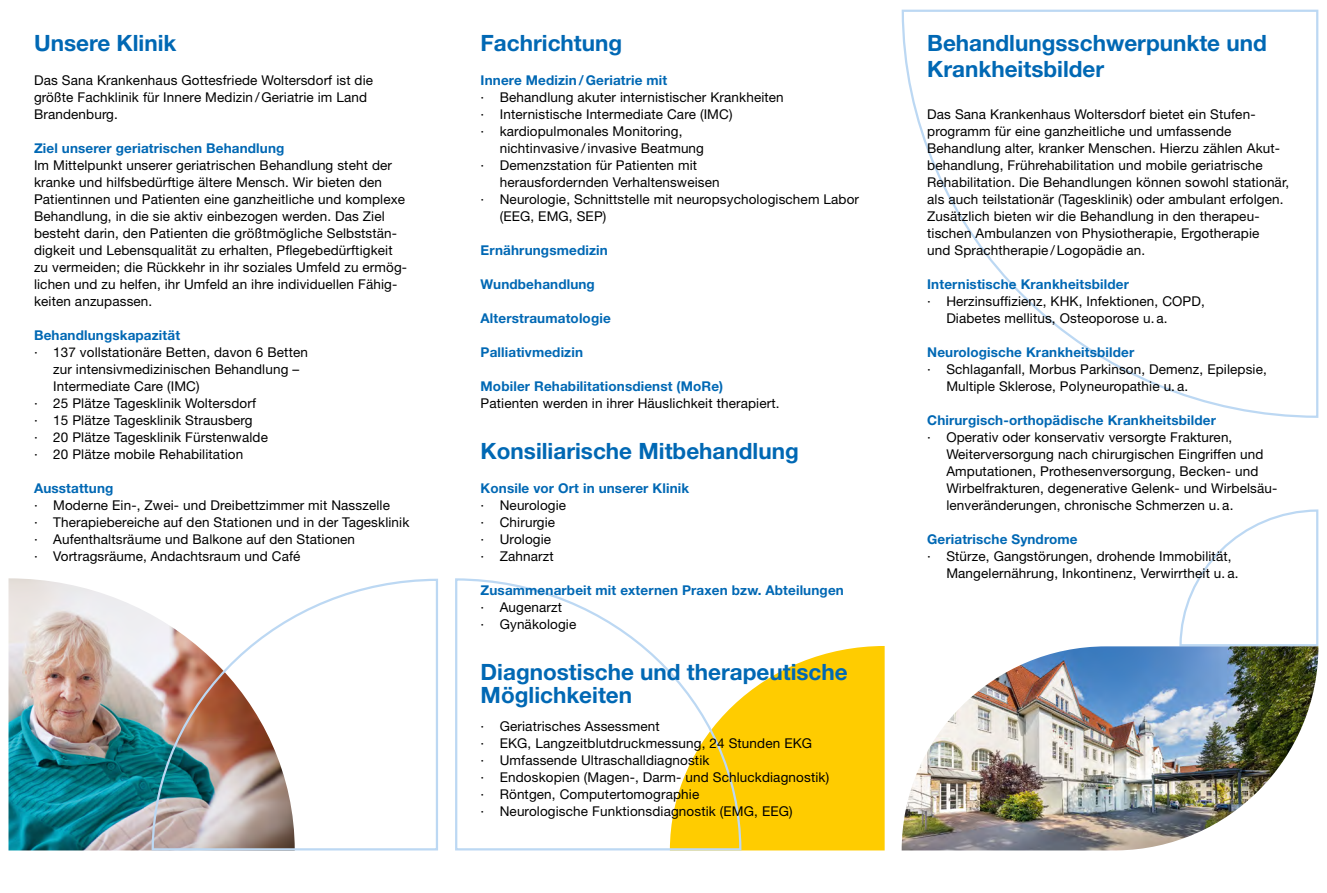
<style>
.page{position:relative;width:1327px;height:893px;background:#fff}
.page>*{position:absolute;margin:0;border:0;box-sizing:border-box;transform-origin:0 0}
.C___L_-Überschrift{font:700 22.5px/25.5px "Helvetica Neue LT Pro";color:#0068b4}
.C___Fließtext___Roma{font:700 22.5px "Helvetica Neue LT Pro";color:#0068b4}
.C___Fließtext___Roma-2{font:13.5px/17px "Helvetica Neue LT Pro";letter-spacing:.01em;color:#000}
.C___Fließtext___Roma-3{font:700 13.5px "Helvetica Neue LT Pro";letter-spacing:.01em;color:#0068b4}
</style>
<div class="page">
<svg style="left:742px;top:646px;width:142px;height:204px;background:#ffd014"></svg>
<svg style="left:901px;top:9px;width:418px;height:409px"></svg>
<img style="left:9px;top:578px;width:141px;height:272px">
<svg style="left:1179px;top:509px;width:140px;height:138px"></svg>
<img style="left:901px;top:646px;width:417px;height:204px">
<svg style="left:150px;top:578px;width:288px;height:273px"></svg>
<svg style="left:455px;top:578px;width:287px;height:273px"></svg>
<p class="C___L_-Überschrift" style="left:34px;top:30px;width:144px">Unsere Klinik</p>
<p class="C___Fließtext___Roma-2" style="left:34px;top:71px;width:341px">Das Sana Krankenhaus Gottesfriede Woltersdorf ist die</p>
<p class="C___Fließtext___Roma-2" style="left:34px;top:88px;width:335px">größte Fachklinik für Innere Medizin /Geriatrie im Land</p>
<p class="C___Fließtext___Roma-2" style="left:34px;top:105px;width:85px">Brandenburg.</p>
<p class="C___Fließtext___Roma-3" style="left:34px;top:140px;width:252px">Ziel unserer geriatrischen Behandlung</p>
<p class="C___Fließtext___Roma-2" style="left:34px;top:156px;width:373px">Im Mittelpunkt unserer geriatrischen Behandlung steht der kranke und hilfsbedürftige ältere Mensch. Wir bieten den Patientinnen und Patienten eine ganzheitliche und komplexe Behandlung, in die sie aktiv einbezogen werden. Das Ziel besteht darin, den Patienten die größtmögliche Selbststän&shy;digkeit und Lebensqualität zu erhalten, Pflegebedürftigkeit zu vermeiden; die Rückkehr in ihr soziales Umfeld zu ermög&shy;lichen und zu helfen, ihr Umfeld an ihre individuellen Fähig&shy;keiten anzupassen.</p>
<p class="C___Fließtext___Roma-3" style="left:34px;top:327px;width:148px">Behandlungskapazität</p>
<p class="C___Fließtext___Roma-2" style="left:53px;top:344px;width:256px;text-indent:-19px">· 137 vollstationäre Betten, davon 6 Betten zur intensivmedizinischen Behandlung –<br>Intermediate Care (IMC)</p>
<p class="C___Fließtext___Roma-2" style="left:34px;top:395px;width:223px">· 25 Plätze Tagesklinik Woltersdorf</p>
<p class="C___Fließtext___Roma-2" style="left:34px;top:412px;width:220px">· 15 Plätze Tagesklinik Strausberg</p>
<p class="C___Fließtext___Roma-2" style="left:34px;top:429px;width:235px">· 20 Plätze Tagesklinik Fürstenwalde</p>
<p class="C___Fließtext___Roma-2" style="left:34px;top:446px;width:211px">· 20 Plätze mobile Rehabilitation</p>
<p class="C___Fließtext___Roma-3" style="left:34px;top:480px;width:81px">Ausstattung</p>
<p class="C___Fließtext___Roma-2" style="left:34px;top:497px;width:357px">· Moderne Ein-, Zwei- und Dreibettzimmer mit Nasszelle</p>
<p class="C___Fließtext___Roma-2" style="left:34px;top:514px;width:377px">· Therapiebereiche auf den Stationen und in der Tagesklinik</p>
<p class="C___Fließtext___Roma-2" style="left:34px;top:531px;width:323px">· Aufenthaltsräume und Balkone auf den Stationen</p>
<p class="C___Fließtext___Roma-2" style="left:34px;top:548px;width:268px">· Vortragsräume, Andachtsraum und Café</p>
<p class="C___L_-Überschrift" style="left:480px;top:30px;width:143px">Fachrichtung</p>
<p class="C___Fließtext___Roma-3" style="left:480px;top:72px;width:188px">Innere Medizin/Geriatrie mit</p>
<p class="C___Fließtext___Roma-2" style="left:480px;top:88px;width:305px">· Behandlung akuter internistischer Krankheiten</p>
<p class="C___Fließtext___Roma-2" style="left:480px;top:105px;width:253px">· Internistische Intermediate Care (IMC)</p>
<p class="C___Fließtext___Roma-2" style="left:500px;top:122px;width:206px;text-indent:-19px">· kardiopulmonales Monitoring, nichtinvasive /invasive Beatmung</p>
<p class="C___Fließtext___Roma-2" style="left:500px;top:156px;width:221px;text-indent:-19px">· Demenzstation für Patienten mit herausfordernden Verhaltensweisen</p>
<p class="C___Fließtext___Roma-2" style="left:500px;top:191px;width:361px;text-indent:-19px">· Neurologie, Schnittstelle mit neuropsychologischem Labor (EEG, EMG, SEP)</p>
<p class="C___Fließtext___Roma-3" style="left:480px;top:242px;width:129px">Ernährungsmedizin</p>
<p class="C___Fließtext___Roma-3" style="left:480px;top:276px;width:116px">Wundbehandlung</p>
<p class="C___Fließtext___Roma-3" style="left:480px;top:310px;width:132px">Alterstraumatologie</p>
<p class="C___Fließtext___Roma-3" style="left:480px;top:344px;width:104px">Palliativmedizin</p>
<p class="C___Fließtext___Roma-3" style="left:480px;top:378px;width:244px">Mobiler Rehabilitationsdienst (MoRe)</p>
<p class="C___Fließtext___Roma-2" style="left:480px;top:395px;width:300px">Patienten werden in ihrer Häuslichkeit therapiert.</p>
<p class="C___L_-Überschrift" style="left:480px;top:438px;width:320px">Konsiliarische Mitbehandlung</p>
<p class="C___Fließtext___Roma-3" style="left:480px;top:480px;width:210px">Konsile vor Ort in unserer Klinik</p>
<p class="C___Fließtext___Roma-2" style="left:480px;top:497px;width:87px">· Neurologie</p>
<p class="C___Fließtext___Roma-2" style="left:480px;top:514px;width:76px">· Chirurgie</p>
<p class="C___Fließtext___Roma-2" style="left:480px;top:531px;width:72px">· Urologie</p>
<p class="C___Fließtext___Roma-2" style="left:480px;top:548px;width:75px">· Zahnarzt</p>
<p class="C___Fließtext___Roma-3" style="left:480px;top:582px;width:365px">Zusammenarbeit mit externen Praxen bzw. Abteilungen</p>
<p class="C___Fließtext___Roma-2" style="left:480px;top:599px;width:83px">· Augenarzt</p>
<p class="C___Fließtext___Roma-2" style="left:480px;top:616px;width:97px">· Gynäkologie</p>
<p class="C___Fließtext___Roma" style="left:480px;top:658px;width:369px">Diagnostische und therapeutische</p>
<p class="C___Fließtext___Roma" style="left:480px;top:681px;width:153px">Möglichkeiten</p>
<p class="C___Fließtext___Roma-2" style="left:480px;top:718px;width:181px">· Geriatrisches Assessment</p>
<p class="C___Fließtext___Roma-2" style="left:480px;top:735px;width:333px">· EKG, Langzeitblutdruckmessung, 24 Stunden EKG</p>
<p class="C___Fließtext___Roma-2" style="left:480px;top:752px;width:230px">· Umfassende Ultraschalldiagnostik</p>
<p class="C___Fließtext___Roma-2" style="left:480px;top:769px;width:350px">· Endoskopien (Magen-, Darm- und Schluckdiagnostik)</p>
<p class="C___Fließtext___Roma-2" style="left:480px;top:786px;width:220px">· Röntgen, Computertomographie</p>
<p class="C___Fließtext___Roma-2" style="left:480px;top:803px;width:313px">· Neurologische Funktionsdiagnostik (EMG, EEG)</p>
<p class="C___L_-Überschrift" style="left:927px;top:30px;width:341px">Behandlungsschwerpunkte und<br>Krankheitsbilder</p>
<p class="C___Fließtext___Roma-2" style="left:927px;top:105px;width:363px">Das Sana Krankenhaus Woltersdorf bietet ein Stufen&shy;programm für eine ganzheitliche und umfassende Behandlung alter, kranker Menschen. Hierzu zählen Akut&shy;behandlung, Frührehabilitation und mobile geriatrische Rehabilitation. Die Behandlungen können sowohl stationär, als auch teilstationär (Tagesklinik) oder ambulant erfolgen.<br>Zusätzlich bieten wir die Behandlung in den therapeu&shy;tischen Ambulanzen von Physiotherapie, Ergotherapie<br>und Sprachtherapie / Logopädie an.</p>
<p class="C___Fließtext___Roma-3" style="left:927px;top:276px;width:203px">Internistische Krankheitsbilder</p>
<p class="C___Fließtext___Roma-2" style="left:946px;top:293px;width:260px;text-indent:-19px">· Herzinsuffizienz, KHK, Infektionen, COPD,<br>Diabetes mellitus, Osteoporose u. a.</p>
<p class="C___Fließtext___Roma-3" style="left:927px;top:344px;width:209px">Neurologische Krankheitsbilder</p>
<p class="C___Fließtext___Roma-2" style="left:946px;top:361px;width:322px;text-indent:-19px">· Schlaganfall, Morbus Parkinson, Demenz, Epilepsie,<br>Multiple Sklerose, Polyneuropathie u. a.</p>
<p class="C___Fließtext___Roma-3" style="left:927px;top:412px;width:290px">Chirurgisch-orthopädische Krankheitsbilder</p>
<p class="C___Fließtext___Roma-2" style="left:946px;top:429px;width:332px;text-indent:-19px">· Operativ oder konservativ versorgte Frakturen, Weiterversorgung nach chirurgischen Eingriffen und Amputationen, Prothesenversorgung, Becken- und Wirbelfrakturen, degenerative Gelenk- und Wirbelsäu&shy;lenveränderungen, chronische Schmerzen u. a.</p>
<p class="C___Fließtext___Roma-3" style="left:927px;top:531px;width:152px">Geriatrische Syndrome</p>
<p class="C___Fließtext___Roma-2" style="left:946px;top:548px;width:294px;text-indent:-19px">· Stürze, Gangstörungen, drohende Immobilität,<br>Mangelernährung, Inkontinenz, Verwirrtheit u. a.</p>
</div>
